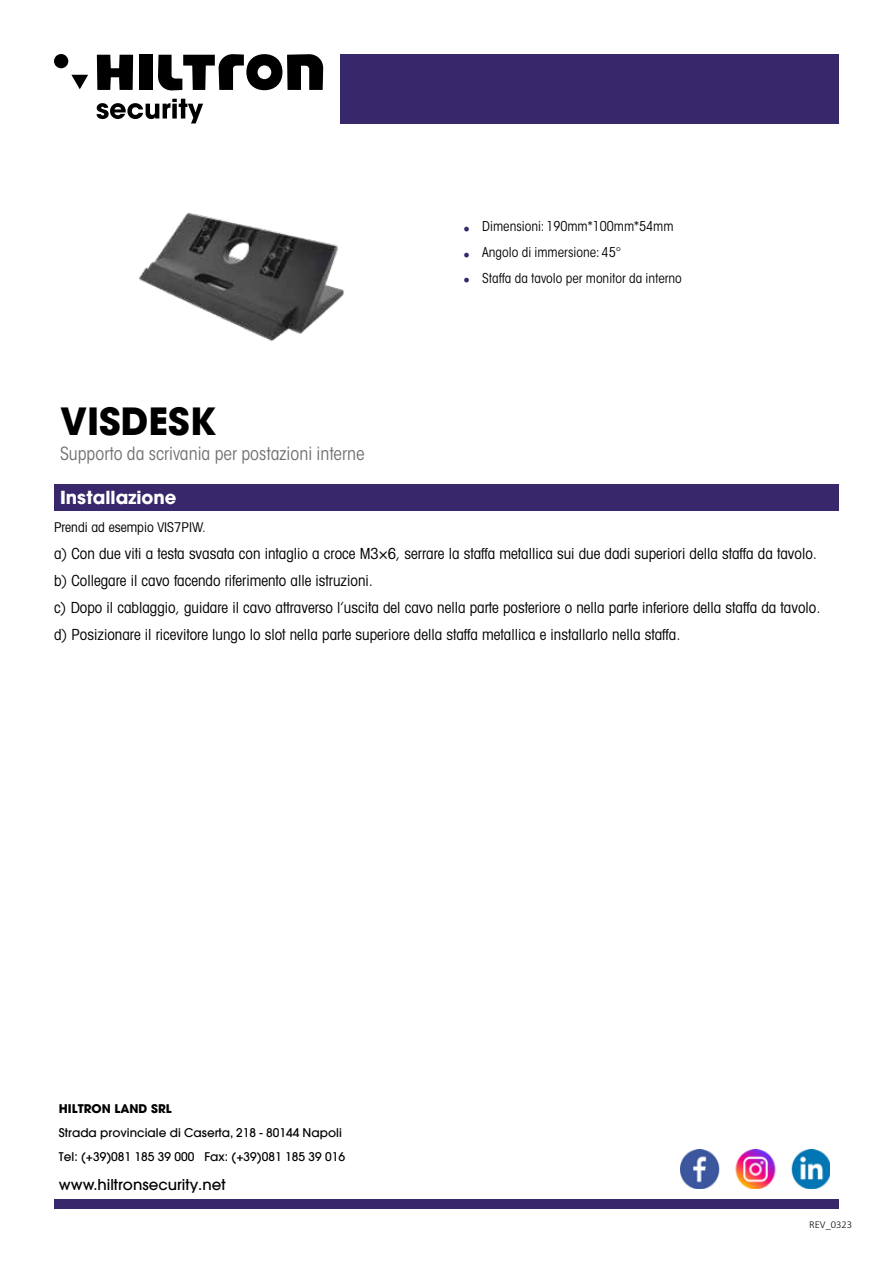
<style>
.page{position:relative;width:893px;height:1263px;background:#fff}
.page>*{position:absolute;margin:0;border:0;box-sizing:border-box;transform-origin:0 0}
.t1{font:700 37.5px "Avant Garde LT";color:#000}
.t2{font:condensed 18px "ITC Avant Garde Std";color:#706f6f}
.t3{font:700 18px "Avant Garde LT";color:#fff}
.t4{font:condensed 15.3px/27px "Avant Garde";color:#000}
.t5{font:500 15px "Avant Garde LT";color:#000}
.t6{font:condensed 13.5px "ITC Avant Garde Std";color:#000}
.t7{font:condensed 13.5px "Avant Garde";color:#000}
.t8{font:12px/24px "Avant Garde LT Medium";color:#000}
.t9{font:700 12px "Avant Garde LT";color:#000}
.t10{font:300 10.5px "Calibri";color:#000}
.s1{font-family:"Minion Pro";font-stretch:normal;font-size:18px;color:#38286b}
.s2{font-family:"Avant Garde LT Medium";font-weight:400}
</style>
<div class="page">
<svg style="left:97px;top:99px;width:106px;height:24px"></svg>
<svg style="left:71px;top:75px;width:17px;height:14px"></svg>
<div style="left:54px;top:54px;width:14px;height:14px;background:#000;border-radius:50%"></div>
<svg style="left:97px;top:55px;width:36px;height:35px"></svg>
<div style="left:139px;top:55px;width:14px;height:35px;background:#000"></div>
<svg style="left:158px;top:54px;width:165px;height:37px"></svg>
<div style="left:340px;top:54px;width:499px;height:69px;background:#37276b"></div>
<div style="left:54px;top:1199px;width:785px;height:10px;background:#37276b"></div>
<img style="left:139px;top:212px;width:205px;height:130px">
<div style="left:54px;top:485px;width:785px;height:25px;background:#38286b"></div>
<img style="left:680px;top:1150px;width:150px;height:38px">
<h1 class="t1" style="left:60px;top:396px;width:158px">VISDESK</h1>
<p class="t2" style="left:60px;top:442px;width:306px">Supporto da scrivania per postazioni interne</p>
<p class="t6" style="left:463px;top:218px;width:212px"><span class="s1">•</span> Dimensioni: 190mm*100mm*54mm</p>
<p class="t6" style="left:463px;top:244px;width:159px"><span class="s1">•</span> Angolo di immersione: 45°</p>
<p class="t6" style="left:463px;top:270px;width:220px"><span class="s1">•</span> Staffa da tavolo per monitor da interno</p>
<p class="t3" style="left:60px;top:486px;width:118px">Installazione</p>
<p class="t7" style="left:54px;top:518px;width:153px">Prendi ad esempio VIS7PIW.</p>
<p class="t4" style="left:54px;top:539px;width:768px">a) Con due viti a testa svasata con intaglio a croce M3×6, serrare la staffa metallica sui due dadi superiori della staffa da tavolo. b) Collegare il cavo facendo riferimento alle istruzioni.<br>c) Dopo il cablaggio, guidare il cavo attraverso l’uscita del cavo nella parte posteriore o nella parte inferiore della staffa da tavolo. d) Posizionare il ricevitore lungo lo slot nella parte superiore della staffa metallica e installarlo nella staffa.</p>
<p class="t9" style="left:59px;top:1101px;width:114px">HILTRON LAND SRL</p>
<p class="t8" style="left:59px;top:1120px;width:288px">Strada provinciale di Caserta, 218 - 80144 Napoli<br>Tel: (+39)081 185 39 000 Fax: (+39)081 185 39 016</p>
<p class="t5" style="left:59px;top:1175px;width:168px"><span class="s2">www.</span>hiltronsecurity<span class="s2">.net</span></p>
<p class="t10" style="left:809px;top:1218px;width:45px">REV_0323</p>
</div>
